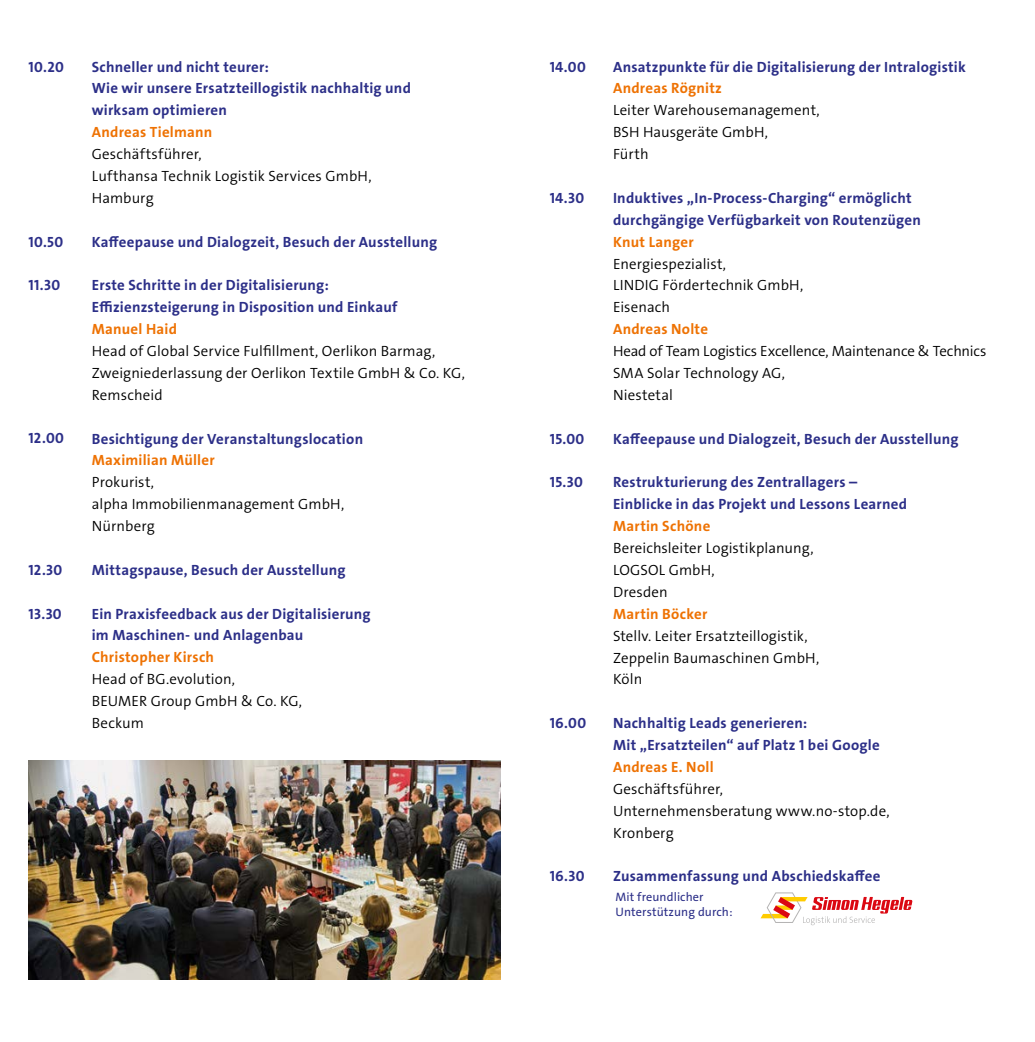
<style>
.page{position:relative;width:1035px;height:1042px;background:#fff}
.page>*{position:absolute;margin:0;border:0;box-sizing:border-box;transform-origin:0 0}
.t1{font:14.88px/21.9px "The Sans LP7 Bld";letter-spacing:.015em;color:#2c2f88}
.t2{font:14.88px/21.9px "The Sans LP4 Se Lig";letter-spacing:.005em;color:#000}
.t3{font:12.25px/14.7px "The Sans LP5 Plain";letter-spacing:.01em;color:#2c2f88}
.s1{color:#ee7203}
.s2{font-family:"The Sans LP4 Se Lig";color:#000}
.s3{font-family:"The Sans LP7 Bld";color:#2c2f88}
.s4{font-family:"The Sans LP7 Bld";color:#ee7203}
</style>
<div class="page">
<img style="left:29px;top:761px;width:471px;height:218px">
<svg style="left:760px;top:892px;width:152px;height:33px"></svg>
<p class="t1" style="left:29px;top:56px;width:37px">10.20</p>
<p class="t1" style="left:29px;top:231px;width:36px">10.50</p>
<p class="t1" style="left:29px;top:274px;width:33px">11.30</p>
<p class="t1" style="left:29px;top:428px;width:37px">12.00</p>
<p class="t1" style="left:29px;top:559px;width:35px">12.30</p>
<p class="t1" style="left:29px;top:603px;width:35px">13.30</p>
<p class="t1" style="left:92px;top:56px;width:320px">Schneller und nicht teurer:<br>Wie wir unsere Ersatzteillogistik nachhaltig und wirksam optimieren<br><span class="s1">Andreas Tielmann<br></span><span class="s2">Geschäftsführer,<br>Lufthansa Technik Logistik Services GmbH,<br>Hamburg</span></p>
<p class="t1" style="left:92px;top:231px;width:347px">Kaffeepause und Dialogzeit, Besuch der Ausstellung</p>
<p class="t2" style="left:92px;top:274px;width:374px"><span class="s3">Erste Schritte in der Digitalisierung:<br>Effizienzsteigerung in Disposition und Einkauf<br></span><span class="s4">Manuel Haid<br></span>Head of Global Service Fulfillment, Oerlikon Barmag, Zweigniederlassung der Oerlikon Textile GmbH &amp; Co. KG, Remscheid</p>
<p class="t2" style="left:92px;top:428px;width:273px"><span class="s3">Besichtigung der Veranstaltungslocation<br></span><span class="s4">Maximilian Müller<br></span>Prokurist,<br>alpha Immobilienmanagement GmbH,<br>Nürnberg</p>
<p class="t1" style="left:92px;top:559px;width:255px">Mittagspause, Besuch der Ausstellung</p>
<p class="t1" style="left:92px;top:603px;width:280px">Ein Praxisfeedback aus der Digitalisierung im Maschinen- und Anlagenbau<br><span class="s1">Christopher Kirsch<br></span><span class="s2">Head of BG.evolution,<br>BEUMER Group GmbH &amp; Co. KG,<br>Beckum</span></p>
<p class="t1" style="left:549px;top:56px;width:38px">14.00</p>
<p class="t1" style="left:549px;top:187px;width:36px">14.30</p>
<p class="t1" style="left:549px;top:428px;width:36px">15.00</p>
<p class="t1" style="left:549px;top:472px;width:35px">15.30</p>
<p class="t1" style="left:549px;top:712px;width:38px">16.00</p>
<p class="t1" style="left:549px;top:865px;width:36px">16.30</p>
<p class="t1" style="left:613px;top:56px;width:354px">Ansatzpunkte für die Digitalisierung der Intralogistik<br><span class="s1">Andreas Rögnitz<br></span><span class="s2">Leiter Warehousemanagement,<br>BSH Hausgeräte GmbH,<br>Fürth</span></p>
<p class="t2" style="left:613px;top:187px;width:375px"><span class="s3">Induktives „In-Process-Charging“ ermöglicht durchgängige Verfügbarkeit von Routenzügen<br></span><span class="s4">Knut Langer<br></span>Energiespezialist,<br>LINDIG Fördertechnik GmbH,<br>Eisenach<br><span class="s4">Andreas Nolte<br></span>Head of Team Logistics Excellence, Maintenance &amp; Technics<br>SMA Solar Technology AG,<br>Niestetal</p>
<p class="t1" style="left:613px;top:428px;width:347px">Kaffeepause und Dialogzeit, Besuch der Ausstellung</p>
<p class="t2" style="left:613px;top:471px;width:295px"><span class="s3">Restrukturierung des Zentrallagers –<br>Einblicke in das Projekt und Lessons Learned<br></span><span class="s4">Martin Schöne<br></span>Bereichsleiter Logistikplanung,<br>LOGSOL GmbH,<br>Dresden<br><span class="s4">Martin Böcker<br></span>Stellv. Leiter Ersatzteillogistik,<br>Zeppelin Baumaschinen GmbH,<br>Köln</p>
<p class="t1" style="left:613px;top:712px;width:278px">Nachhaltig Leads generieren:<br>Mit „Ersatzteilen“ auf Platz 1 bei Google<br><span class="s1">Andreas E. Noll<br></span><span class="s2">Geschäftsführer,<br>Unternehmensberatung www.no-stop.de,<br>Kronberg</span></p>
<p class="t1" style="left:613px;top:865px;width:269px">Zusammenfassung und Abschiedskaffee</p>
<p class="t3" style="left:615px;top:890px;width:119px">Mit freundlicher<br>Unterstützung durch:</p>
</div>
